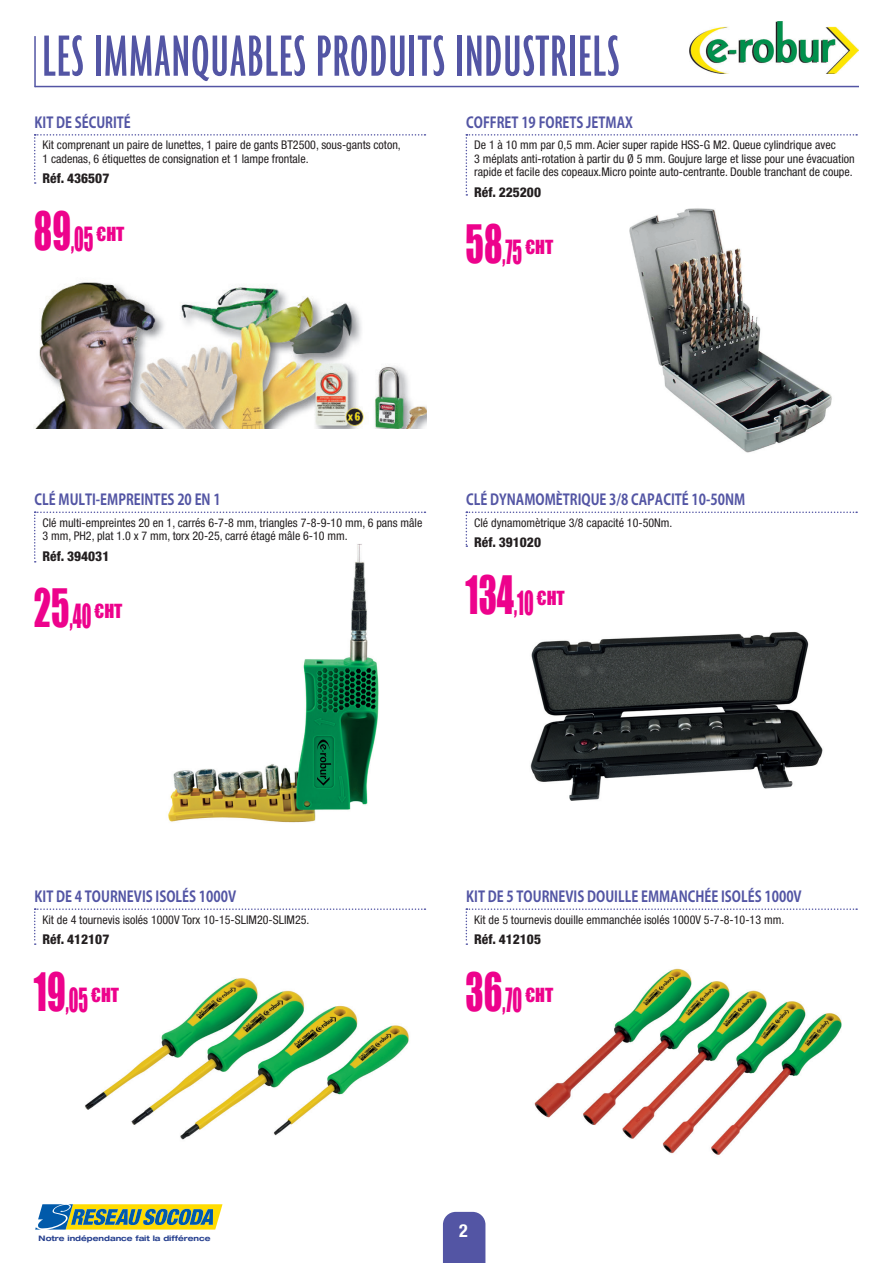
<style>
.page{position:relative;width:893px;height:1263px;background:#fff}
.page>*{position:absolute;margin:0;border:0;box-sizing:border-box;transform-origin:0 0}
.t1{font:500 ultra-condensed 63px "Agenda";letter-spacing:.02em;color:#5355a4}
.t2{font:48.6px "Impact";color:#ed028c;scale:.71 1}
.t3{font:30.6px "Impact";color:#ed028c;scale:.59 1}
.t4{font:700 condensed 18px "Helvetica Neue LT Std";color:#fff}
.t5{font:15px "Koz Go Pr 6 N Bold 90 msp RKSJ H";color:#5355a4;scale:.85 1}
.t6{font:800 condensed 13.5px "Helvetica Neue LT Std";color:#231f20}
.t7{font:condensed 12px/13.5px "Helvetica Neue LT Std";color:#231f20}
.t8{font:700 expanded 7.65px "Helvetica Neue LT Std";color:#253f8e}
.s1{font-size:48.6px}
.s2{font-size:30.6px}
</style>
<div class="page">
<div style="left:443px;top:1212px;width:42px;height:51px;background:#5355a4"></div>
<svg style="left:35px;top:1204px;width:188px;height:26px;background:#8fa668"></svg>
<hr style="left:35px;top:86px;width:824px;height:1px;background:#5355a4">
<hr style="left:34px;top:36px;width:2px;height:51px;background:#5355a4">
<img style="left:689px;top:21px;width:170px;height:52px">
<svg style="left:34px;top:134px;width:391px;height:50px"></svg>
<img style="left:36px;top:282px;width:390px;height:146px">
<svg style="left:466px;top:134px;width:391px;height:62px"></svg>
<img style="left:609px;top:191px;width:241px;height:262px">
<img style="left:168px;top:563px;width:211px;height:260px">
<svg style="left:34px;top:512px;width:391px;height:51px"></svg>
<img style="left:530px;top:631px;width:293px;height:170px">
<svg style="left:466px;top:512px;width:391px;height:35px"></svg>
<img style="left:85px;top:978px;width:324px;height:162px">
<svg style="left:34px;top:908px;width:391px;height:37px"></svg>
<img style="left:534px;top:968px;width:308px;height:187px">
<svg style="left:466px;top:908px;width:391px;height:37px"></svg>
<h1 class="t1" style="left:42px;top:35px;width:579px">LES IMMANQUABLES PRODUITS INDUSTRIELS</h1>
<p class="t5" style="left:35px;top:117px;width:115px">KIT DE SÉCURITÉ</p>
<p class="t7" style="left:42px;top:139px;width:360px">Kit comprenant un paire de lunettes, 1 paire de gants BT2500, sous-gants coton,<br>1 cadenas, 6 étiquettes de consignation et 1 lampe frontale.</p>
<p class="t6" style="left:42px;top:171px;width:68px">Réf. 436507</p>
<h3 class="t3" style="left:34px;top:220px;width:155px"><span class="s1">89</span>,05 <sup>€HT</sup></h3>
<p class="t5" style="left:466px;top:117px;width:198px">COFFRET 19 FORETS JETMAX</p>
<p class="t7" style="left:474px;top:139px;width:382px">De 1 à 10 mm par 0,5 mm. Acier super rapide HSS-G M2. Queue cylindrique avec<br>3 méplats anti-rotation à partir du Ø 5 mm. Goujure large et lisse pour une évacuation rapide et facile des copeaux.Micro pointe auto-centrante. Double tranchant de coupe.</p>
<p class="t6" style="left:474px;top:184px;width:68px">Réf. 225200</p>
<h3 class="t3" style="left:466px;top:234px;width:150px"><span class="s1">58</span>,75 <sup>€HT</sup></h3>
<p class="t5" style="left:35px;top:494px;width:220px">CLÉ MULTI-EMPREINTES 20 EN 1</p>
<p class="t7" style="left:42px;top:517px;width:381px">Clé multi-empreintes 20 en 1, carrés 6-7-8 mm, triangles 7-8-9-10 mm, 6 pans mâle<br>3 mm, PH2, plat 1.0 x 7 mm, torx 20-25, carré étagé mâle 6-10 mm.</p>
<p class="t6" style="left:42px;top:548px;width:68px">Réf. 394031</p>
<h3 class="t3" style="left:34px;top:597px;width:152px"><span class="s1">25</span>,40 <sup>€HT</sup></h3>
<p class="t5" style="left:466px;top:494px;width:330px">CLÉ DYNAMOMÈTRIQUE 3/8 CAPACITÉ 10-50NM</p>
<p class="t7" style="left:474px;top:517px;width:200px">Clé dynamomètrique 3/8 capacité 10-50Nm.</p>
<p class="t6" style="left:474px;top:535px;width:68px">Réf. 391020</p>
<h2 class="t2" style="left:466px;top:565px;width:141px">134<span class="s2">,10</span> <sup>€HT</sup></h2>
<p class="t5" style="left:35px;top:891px;width:239px">KIT DE 4 TOURNEVIS ISOLÉS 1000V</p>
<p class="t7" style="left:42px;top:914px;width:268px">Kit de 4 tournevis isolés 1000V Torx 10-15-SLIM20-SLIM25.</p>
<p class="t6" style="left:42px;top:932px;width:68px">Réf. 412107</p>
<h3 class="t3" style="left:34px;top:981px;width:146px"><span class="s1">19</span>,05 <sup>€HT</sup></h3>
<p class="t8" style="left:39px;top:1234px;width:173px">Notre indépendance fait la différence</p>
<p class="t5" style="left:466px;top:891px;width:396px">KIT DE 5 TOURNEVIS DOUILLE EMMANCHÉE ISOLÉS 1000V</p>
<p class="t7" style="left:474px;top:914px;width:312px">Kit de 5 tournevis douille emmanchée isolés 1000V 5-7-8-10-13 mm.</p>
<p class="t6" style="left:474px;top:932px;width:68px">Réf. 412105</p>
<h3 class="t3" style="left:466px;top:981px;width:150px"><span class="s1">36</span>,70 <sup>€HT</sup></h3>
<h3 class="t4" style="left:459px;top:1221px;width:10px">2</h3>
</div>
